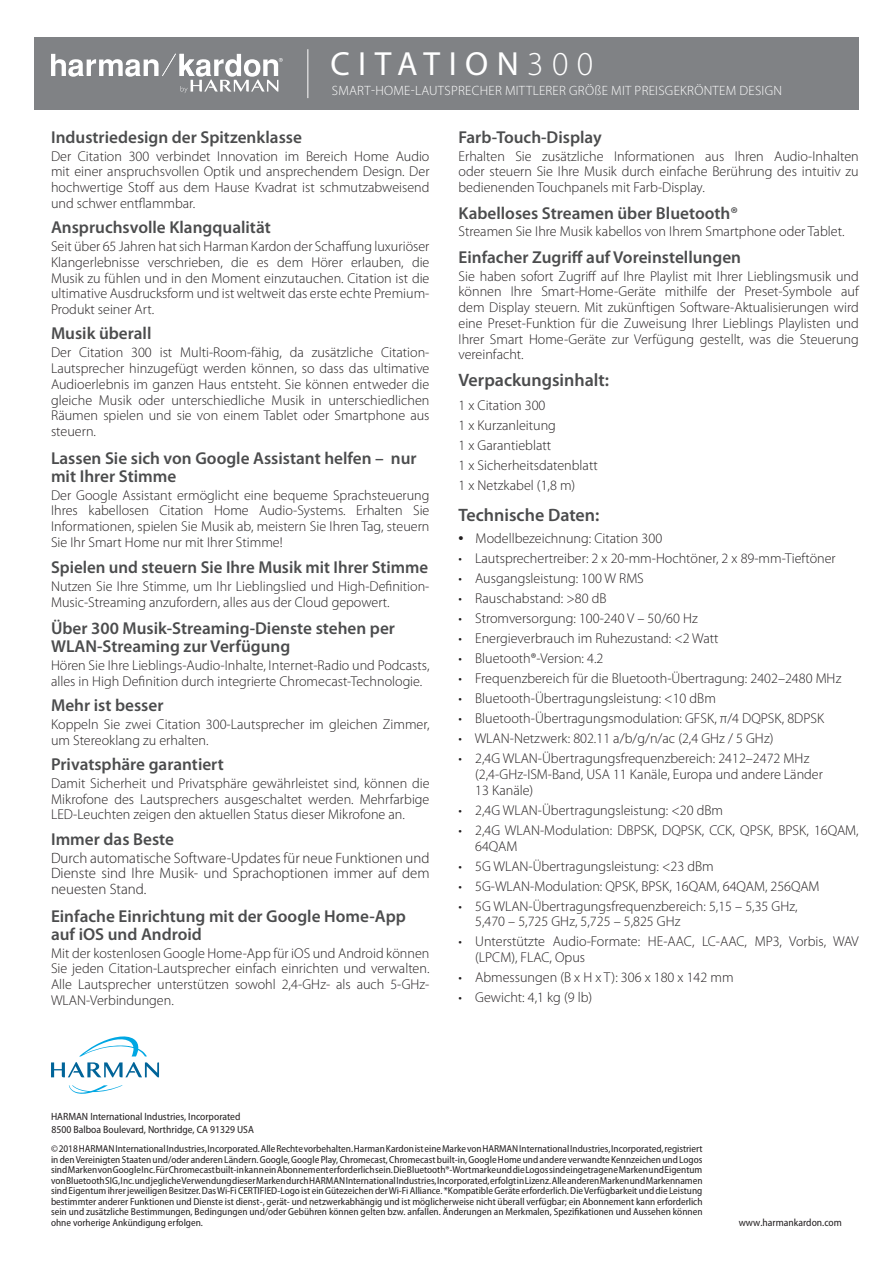
<style>
.page{position:relative;width:893px;height:1263px;background:#fff}
.page>*{position:absolute;margin:0;border:0;box-sizing:border-box;transform-origin:0 0}
.t1{font:33.6px "Myriad Pro";letter-spacing:.25em;color:#fff}
.t2{font:600 18px "Myriad Pro";color:#4b4c4d}
.t3{font:600 17.25px/18px "Myriad Pro";color:#4b4c4d}
.t4{font:300 15px/15.8px "Myriad Pro";color:#231f20;text-align:justify}
.t5{font:300 14.25px/15.8px "Myriad Pro";color:#231f20;text-align:justify}
.t6{font:300 13.5px "Myriad Pro";letter-spacing:.02em;color:#fff}
.t7{font:semi-condensed 10.5px/13.5px "Myriad Pro";color:#231f20}
.t8{font:semi-condensed 10.2px/10.5px "Myriad Pro";color:#231f20;text-align:justify}
.s1{font-weight:300}
.s2{font-weight:700;font-size:15px}
</style>
<div class="page">
<div style="left:34px;top:37px;width:825px;height:72px;background:#808285"></div>
<hr style="left:307px;top:49px;width:1px;height:49px;background:#fff">
<svg style="left:51px;top:54px;width:232px;height:39px"></svg>
<svg style="left:79px;top:1036px;width:68px;height:20px"></svg>
<svg style="left:69px;top:1085px;width:54px;height:9px"></svg>
<svg style="left:51px;top:1062px;width:108px;height:15px"></svg>
<p class="t1" style="left:330px;top:43px;width:264px">CITATION<span class="s1">300</span></p>
<p class="t6" style="left:332px;top:83px;width:452px">SMART-HOME-LAUTSPRECHER MITTLERER GRÖßE MIT PREISGEKRÖNTEM DESIGN</p>
<p class="t3" style="left:51px;top:128px;width:252px">Industriedesign der Spitzenklasse</p>
<p class="t5" style="left:51px;top:148px;width:380px">Der Citation 300 verbindet Innovation im Bereich Home Audio mit einer anspruchsvollen Optik und ansprechendem Design. Der hochwertige Stoff aus dem Hause Kvadrat ist schmutzabweisend und schwer entflammbar.</p>
<p class="t3" style="left:51px;top:219px;width:221px">Anspruchsvolle Klangqualität</p>
<p class="t5" style="left:51px;top:239px;width:380px">Seit über 65 Jahren hat sich Harman Kardon der Schaffung luxuriöser Klangerlebnisse verschrieben, die es dem Hörer erlauben, die Musik zu fühlen und in den Moment einzutauchen. Citation ist die ultimative Ausdrucksform und ist weltweit das erste echte Premium-Produkt seiner Art.</p>
<p class="t3" style="left:51px;top:325px;width:102px">Musik überall</p>
<p class="t5" style="left:51px;top:345px;width:380px">Der Citation 300 ist Multi-Room-fähig, da zusätzliche Citation-Lautsprecher hinzugefügt werden können, so dass das ultimative Audioerlebnis im ganzen Haus entsteht. Sie können entweder die gleiche Musik oder unterschiedliche Musik in unterschiedlichen Räumen spielen und sie von einem Tablet oder Smartphone aus steuern.</p>
<p class="t3" style="left:51px;top:449px;width:367px">Lassen Sie sich von Google Assistant helfen – nur mit Ihrer Stimme</p>
<p class="t5" style="left:51px;top:487px;width:380px">Der Google Assistant ermöglicht eine bequeme Sprachsteuerung Ihres kabellosen Citation Home Audio-Systems. Erhalten Sie Informationen, spielen Sie Musik ab, meistern Sie Ihren Tag, steuern Sie Ihr Smart Home nur mit Ihrer Stimme!</p>
<p class="t3" style="left:51px;top:558px;width:379px">Spielen und steuern Sie Ihre Musik mit Ihrer Stimme</p>
<p class="t5" style="left:51px;top:578px;width:380px">Nutzen Sie Ihre Stimme, um Ihr Lieblingslied und High-Definition-<br>Music-Streaming anzufordern, alles aus der Cloud gepowert.</p>
<p class="t3" style="left:51px;top:619px;width:346px">Über 300 Musik-Streaming-Dienste stehen per<br>WLAN-Streaming zur Verfügung</p>
<p class="t5" style="left:51px;top:658px;width:380px">Hören Sie Ihre Lieblings-Audio-Inhalte, Internet-Radio und Podcasts, alles in High Definition durch integrierte Chromecast-Technologie.</p>
<p class="t3" style="left:51px;top:696px;width:114px">Mehr ist besser</p>
<p class="t5" style="left:51px;top:716px;width:380px">Koppeln Sie zwei Citation 300-Lautsprecher im gleichen Zimmer, um Stereoklang zu erhalten.</p>
<p class="t3" style="left:51px;top:755px;width:174px">Privatsphäre garantiert</p>
<p class="t5" style="left:51px;top:775px;width:380px">Damit Sicherheit und Privatsphäre gewährleistet sind, können die Mikrofone des Lautsprechers ausgeschaltet werden. Mehrfarbige LED-Leuchten zeigen den aktuellen Status dieser Mikrofone an.</p>
<p class="t3" style="left:51px;top:830px;width:125px">Immer das Beste</p>
<p class="t4" style="left:51px;top:850px;width:380px">Durch automatische Software-Updates für neue Funktionen und Dienste sind Ihre Musik- und Sprachoptionen immer auf dem neuesten Stand.</p>
<p class="t3" style="left:51px;top:907px;width:356px">Einfache Einrichtung mit der Google Home-App auf iOS und Android</p>
<p class="t5" style="left:51px;top:945px;width:380px">Mit der kostenlosen Google Home-App für iOS und Android können Sie jeden Citation-Lautsprecher einfach einrichten und verwalten.<br>Alle Lautsprecher unterstützen sowohl 2,4-GHz- als auch 5-GHz-WLAN-Verbindungen.</p>
<p class="t3" style="left:458px;top:128px;width:145px">Farb-Touch-Display</p>
<p class="t5" style="left:458px;top:148px;width:402px">Erhalten Sie zusätzliche Informationen aus Ihren Audio-Inhalten oder steuern Sie Ihre Musik durch einfache Berührung des intuitiv zu bedienenden Touchpanels mit Farb-Display.</p>
<p class="t3" style="left:458px;top:204px;width:281px">Kabelloses Streamen über Bluetooth®</p>
<p class="t5" style="left:458px;top:224px;width:387px">Streamen Sie Ihre Musik kabellos von Ihrem Smartphone oder Tablet.</p>
<p class="t3" style="left:458px;top:248px;width:284px">Einfacher Zugriff auf Voreinstellungen</p>
<p class="t5" style="left:458px;top:268px;width:402px">Sie haben sofort Zugriff auf Ihre Playlist mit Ihrer Lieblingsmusik und können Ihre Smart-Home-Geräte mithilfe der Preset-Symbole auf dem Display steuern. Mit zukünftigen Software-Aktualisierungen wird eine Preset-Funktion für die Zuweisung Ihrer Lieblings Playlisten und Ihrer Smart Home-Geräte zur Verfügung gestellt, was die Steuerung vereinfacht.</p>
<p class="t2" style="left:458px;top:370px;width:152px">Verpackungsinhalt:</p>
<p class="t5" style="left:458px;top:398px;width:88px">1 x Citation 300</p>
<p class="t5" style="left:458px;top:418px;width:99px">1 x Kurzanleitung</p>
<p class="t5" style="left:458px;top:438px;width:94px">1 x Garantieblatt</p>
<p class="t5" style="left:458px;top:458px;width:141px">1 x Sicherheitsdatenblatt</p>
<p class="t5" style="left:458px;top:478px;width:118px">1 x Netzkabel (1,8 m)</p>
<p class="t2" style="left:458px;top:505px;width:142px">Technische Daten:</p>
<p class="t5" style="left:458px;top:531px;width:205px"><span class="s2">•</span> Modellbezeichnung: Citation 300</p>
<p class="t5" style="left:458px;top:551px;width:379px">• Lautsprechertreiber: 2 x 20-mm-Hochtöner, 2 x 89-mm-Tieftöner</p>
<p class="t5" style="left:458px;top:571px;width:187px">• Ausgangsleistung: 100 W RMS</p>
<p class="t5" style="left:458px;top:591px;width:150px">• Rauschabstand: &gt;80 dB</p>
<p class="t5" style="left:458px;top:611px;width:241px">• Stromversorgung: 100-240 V – 50/60 Hz</p>
<p class="t5" style="left:458px;top:631px;width:262px">• Energieverbrauch im Ruhezustand: &lt;2 Watt</p>
<p class="t5" style="left:458px;top:651px;width:146px">• Bluetooth®-Version: 4.2</p>
<p class="t5" style="left:458px;top:671px;width:384px">• Frequenzbereich für die Bluetooth-Übertragung: 2402–2480 MHz</p>
<p class="t5" style="left:458px;top:691px;width:259px">• Bluetooth-Übertragungsleistung: &lt;10 dBm</p>
<p class="t5" style="left:458px;top:711px;width:367px">• Bluetooth-Übertragungsmodulation: GFSK, π/4 DQPSK, 8DPSK</p>
<p class="t5" style="left:458px;top:731px;width:316px">• WLAN-Netzwerk: 802.11 a/b/g/n/ac (2,4 GHz / 5 GHz)</p>
<p class="t5" style="left:475px;top:751px;width:349px;text-align:left;text-indent:-17px">• 2,4G WLAN-Übertragungsfrequenzbereich: 2412–2472 MHz (2,4-GHz-ISM-Band, USA 11 Kanäle, Europa und andere Länder<br>13 Kanäle)</p>
<p class="t5" style="left:458px;top:802px;width:266px">• 2,4G WLAN-Übertragungsleistung: &lt;20 dBm</p>
<p class="t5" style="left:475px;top:822px;width:385px;text-indent:-17px">• 2,4G WLAN-Modulation: DBPSK, DQPSK, CCK, QPSK, BPSK, 16QAM,<br>64QAM</p>
<p class="t5" style="left:458px;top:858px;width:257px">• 5G WLAN-Übertragungsleistung: &lt;23 dBm</p>
<p class="t5" style="left:458px;top:878px;width:363px">• 5G-WLAN-Modulation: QPSK, BPSK, 16QAM, 64QAM, 256QAM</p>
<p class="t5" style="left:475px;top:898px;width:324px;text-indent:-17px">• 5G WLAN-Übertragungsfrequenzbereich: 5,15 – 5,35 GHz,<br>5,470 – 5,725 GHz, 5,725 – 5,825 GHz</p>
<p class="t5" style="left:475px;top:934px;width:385px;text-indent:-17px">• Unterstützte Audio-Formate: HE-AAC, LC-AAC, MP3, Vorbis, WAV (LPCM), FLAC, Opus</p>
<p class="t5" style="left:458px;top:970px;width:277px">• Abmessungen (B x H x T): 306 x 180 x 142 mm</p>
<p class="t5" style="left:458px;top:990px;width:135px">• Gewicht: 4,1 kg (9 lb)</p>
<p class="t7" style="left:51px;top:1109px;width:204px">HARMAN International Industries, Incorporated<br>8500 Balboa Boulevard, Northridge, CA 91329 USA</p>
<p class="t8" style="left:51px;top:1144px;width:653px">© 2018 HARMAN International Industries, Incorporated. Alle Rechte vorbehalten. Harman Kardon ist eine Marke von HARMAN International Industries, Incorporated, registriert in den Vereinigten Staaten und/oder anderen Ländern. Google, Google Play, Chromecast, Chromecast built-in, Google Home und andere verwandte Kennzeichen und Logos sind Marken von Google Inc. Für Chromecast built-in kann ein Abonnement erforderlich sein. Die Bluetooth®-Wortmarke und die Logos sind eingetragene Marken und Eigentum von Bluetooth SIG, Inc. und jegliche Verwendung dieser Marken durch HARMAN International Industries, Incorporated, erfolgt in Lizenz. Alle anderen Marken und Markennamen sind Eigentum ihrer jeweiligen Besitzer. Das Wi-Fi CERTIFIED-Logo ist ein Gütezeichen der Wi-Fi Alliance. *Kompatible Geräte erforderlich. Die Verfügbarkeit und die Leistung bestimmter anderer Funktionen und Dienste ist dienst-, gerät- und netzwerkabhängig und ist möglicherweise nicht überall verfügbar; ein Abonnement kann erforderlich sein und zusätzliche Bestimmungen, Bedingungen und/oder Gebühren können gelten bzw. anfallen. Änderungen an Merkmalen, Spezifikationen und Aussehen können ohne vorherige Ankündigung erfolgen.</p>
<p class="t7" style="left:739px;top:1216px;width:105px">www.harmankardon.com</p>
</div>
